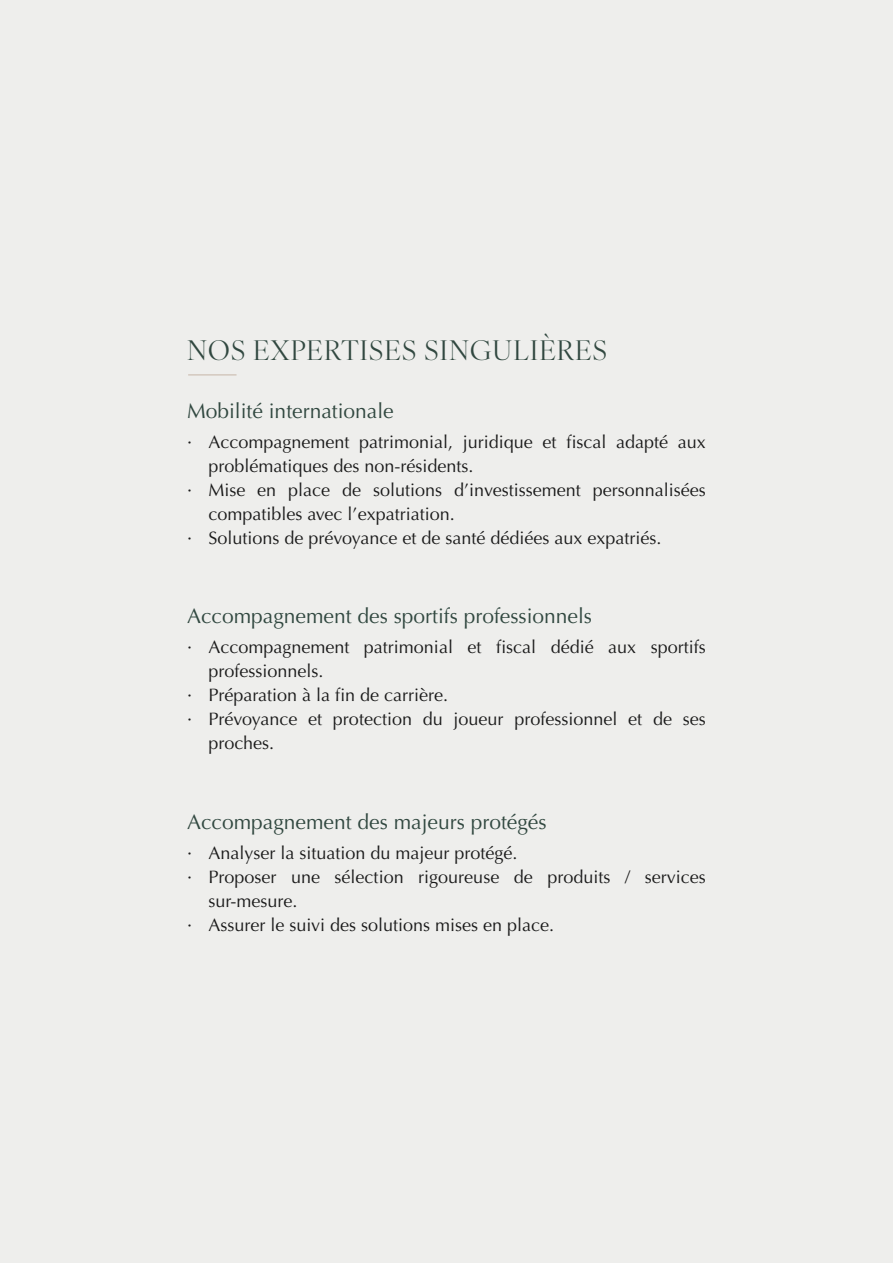
<style>
.page{position:relative;width:893px;height:1263px;background:#eeeeec}
.page>*{position:absolute;margin:0;border:0;box-sizing:border-box;transform-origin:0 0}
.t1{font:27px "Ivy Ora Display";letter-spacing:.05em;color:#314840}
.t2{font:21px "Optima LT Pro";color:#314840}
.t3{font:18px "Optima LT Pro";color:#1a1a1a}
</style>
<div class="page">
<hr style="left:188px;top:374px;width:49px;height:2px;background:#d3c8be">
<h1 class="t1" style="left:187px;top:330px;width:421px">NOS EXPERTISES SINGULIÈRES</h1>
<p class="t2" style="left:187px;top:398px;width:208px">Mobilité internationale</p>
<p class="t3" style="left:187px;top:430px;width:520px">· Accompagnement patrimonial, juridique et fiscal adapté aux</p>
<p class="t3" style="left:208px;top:454px;width:267px">problématiques des non-résidents.</p>
<p class="t3" style="left:187px;top:478px;width:520px">· Mise en place de solutions d’investissement personnalisées</p>
<p class="t3" style="left:208px;top:502px;width:248px">compatibles avec l’expatriation.</p>
<p class="t3" style="left:187px;top:526px;width:476px">· Solutions de prévoyance et de santé dédiées aux expatriés.</p>
<p class="t2" style="left:187px;top:603px;width:406px">Accompagnement des sportifs professionnels</p>
<p class="t3" style="left:187px;top:635px;width:520px">· Accompagnement patrimonial et fiscal dédié aux sportifs</p>
<p class="t3" style="left:208px;top:659px;width:117px">professionnels.</p>
<p class="t3" style="left:187px;top:683px;width:263px">· Préparation à la fin de carrière.</p>
<p class="t3" style="left:187px;top:707px;width:520px">· Prévoyance et protection du joueur professionnel et de ses</p>
<p class="t3" style="left:208px;top:731px;width:67px">proches.</p>
<p class="t2" style="left:187px;top:809px;width:361px">Accompagnement des majeurs protégés</p>
<p class="t3" style="left:187px;top:841px;width:332px">· Analyser la situation du majeur protégé.</p>
<p class="t3" style="left:187px;top:865px;width:520px">· Proposer une sélection rigoureuse de produits / services</p>
<p class="t3" style="left:208px;top:889px;width:91px">sur-mesure.</p>
<p class="t3" style="left:187px;top:913px;width:369px">· Assurer le suivi des solutions mises en place.</p>
</div>
